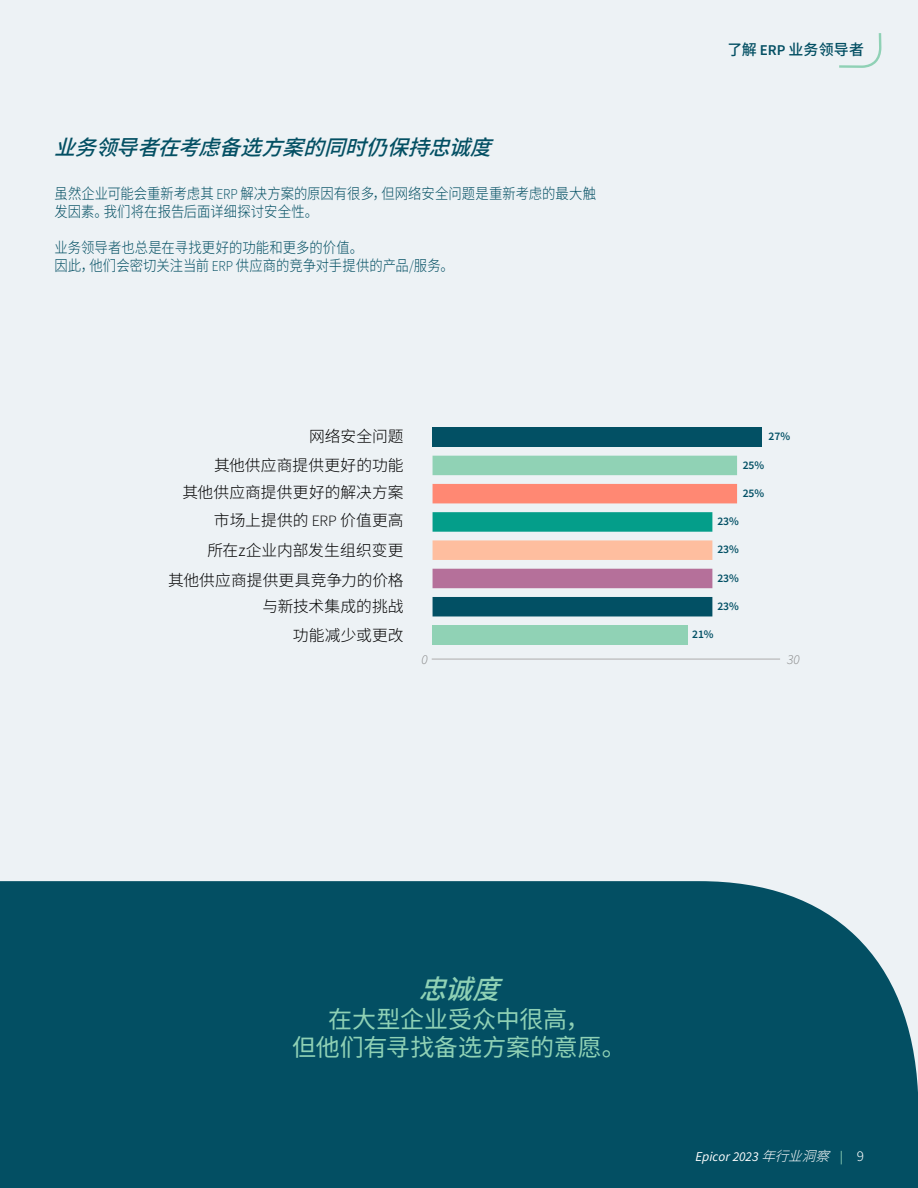
<style>
.page{position:relative;width:918px;height:1188px;background:#edf2f5}
.page>*{position:absolute;margin:0;border:0;box-sizing:border-box;transform-origin:0 0}
.t1{font:italic 500 27px "Noto Sans SC";color:#8fd1b5}
.t2{font:24px/28.8px "Noto Sans SC";letter-spacing:-.005em;color:#8fd1b5;text-align:center}
.t3{font:italic 500 21px "Noto Sans SC";color:#034f63}
.t4{font:300 15.75px/29.2px "Noto Sans SC";letter-spacing:.005em;color:#000;text-align:right}
.t5{font:300 15px/18px "Noto Sans SC";letter-spacing:.005em;color:#034f63;scale:.89 1}
.t6{font:500 15px "Noto Sans SC";letter-spacing:.005em;color:#034f63}
.t7{font:italic 13.5px "Source Sans Pro";letter-spacing:.005em;color:#fff}
.t8{font:italic 300 13.5px "Source Sans Pro";color:#808080}
.t9{font:600 11.55px "Source Sans Pro";color:#025065}
.s1{font-family:"Source Sans Pro"}
.s2{font-family:"Source Sans Pro";font-weight:600}
.s3{font-family:"Noto Sans SC";font-weight:300}
.s4{font-style:normal;color:#8fd1b5}
.s5{font-family:"Noto Sans SC";font-weight:300;font-style:normal}
</style>
<div class="page">
<div style="left:0;top:881px;width:918px;height:307px;background:#034f63"></div>
<div style="left:433px;top:625px;width:255px;height:20px;background:#90d2b5"></div>
<div style="left:433px;top:597px;width:279px;height:19px;background:#025064"></div>
<div style="left:433px;top:569px;width:279px;height:19px;background:#b5709a"></div>
<div style="left:433px;top:540px;width:279px;height:20px;background:#febe9f"></div>
<svg style="left:433px;top:512px;width:279px;height:20px;background:#09a08c"></svg>
<div style="left:433px;top:484px;width:304px;height:19px;background:#ff8873"></div>
<div style="left:433px;top:456px;width:304px;height:19px;background:#90d2b5"></div>
<div style="left:433px;top:427px;width:329px;height:20px;background:#025064"></div>
<svg style="left:432px;top:658px;width:348px;height:2px"></svg>
<svg style="left:839px;top:33px;width:42px;height:35px"></svg>
<h3 class="t3" style="left:54px;top:135px;width:454px">业务领导者在考虑备选方案的同时仍保持忠诚度</h3>
<p class="t5" style="left:54px;top:185px;width:610px">虽然企业可能会重新考虑其 <span class="s1">ERP</span> 解决方案的原因有很多，但网络安全问题是重新考虑的最大触发因素。我们将在报告后面详细探讨安全性。</p>
<p class="t5" style="left:54px;top:239px;width:450px">业务领导者也总是在寻找更好的功能和更多的价值。<br>因此，他们会密切关注当前 <span class="s1">ERP</span> 供应商的竞争对手提供的产品<span class="s1">/</span>服务。</p>
<p class="t4" style="left:214px;top:421px;width:191px">网络安全问题<br>其他供应商提供更好的功能</p>
<p class="t4" style="left:168px;top:478px;width:237px">其他供应商提供更好的解决方案市场上提供的 <span class="s1">ERP</span> 价值更高<br>所在z企业内部发生组织变更<br>其他供应商提供更具竞争力的价格</p>
<p class="t4" style="left:262px;top:592px;width:143px">与新技术集成的挑战功能减少或更改</p>
<p class="t6" style="left:728px;top:41px;width:138px">了解 <span class="s2">ERP</span> 业务领导者</p>
<p class="t9" style="left:769px;top:429px;width:23px">27%</p>
<p class="t9" style="left:743px;top:458px;width:23px">25%</p>
<p class="t9" style="left:743px;top:485px;width:23px">25%</p>
<p class="t9" style="left:717px;top:513px;width:23px">23%</p>
<p class="t9" style="left:717px;top:542px;width:23px">23%</p>
<p class="t9" style="left:717px;top:571px;width:23px">23%</p>
<p class="t9" style="left:717px;top:599px;width:23px">23%</p>
<p class="t9" style="left:692px;top:626px;width:23px">21%</p>
<p class="t8" style="left:422px;top:651px;width:8px">0</p>
<p class="t8" style="left:787px;top:651px;width:14px">30</p>
<h1 class="t1" style="left:419px;top:974px;width:103px">忠诚度</h1>
<h2 class="t2" style="left:292px;top:1005px;width:335px">在大型企业受众中很高，<br>但他们有寻找备选方案的意愿。</h2>
<p class="t7" style="left:695px;top:1148px;width:170px">Epicor 2023 <span class="s3">年行业洞察</span> <span class="s4">|</span> <span class="s5">9</span></p>
</div>
